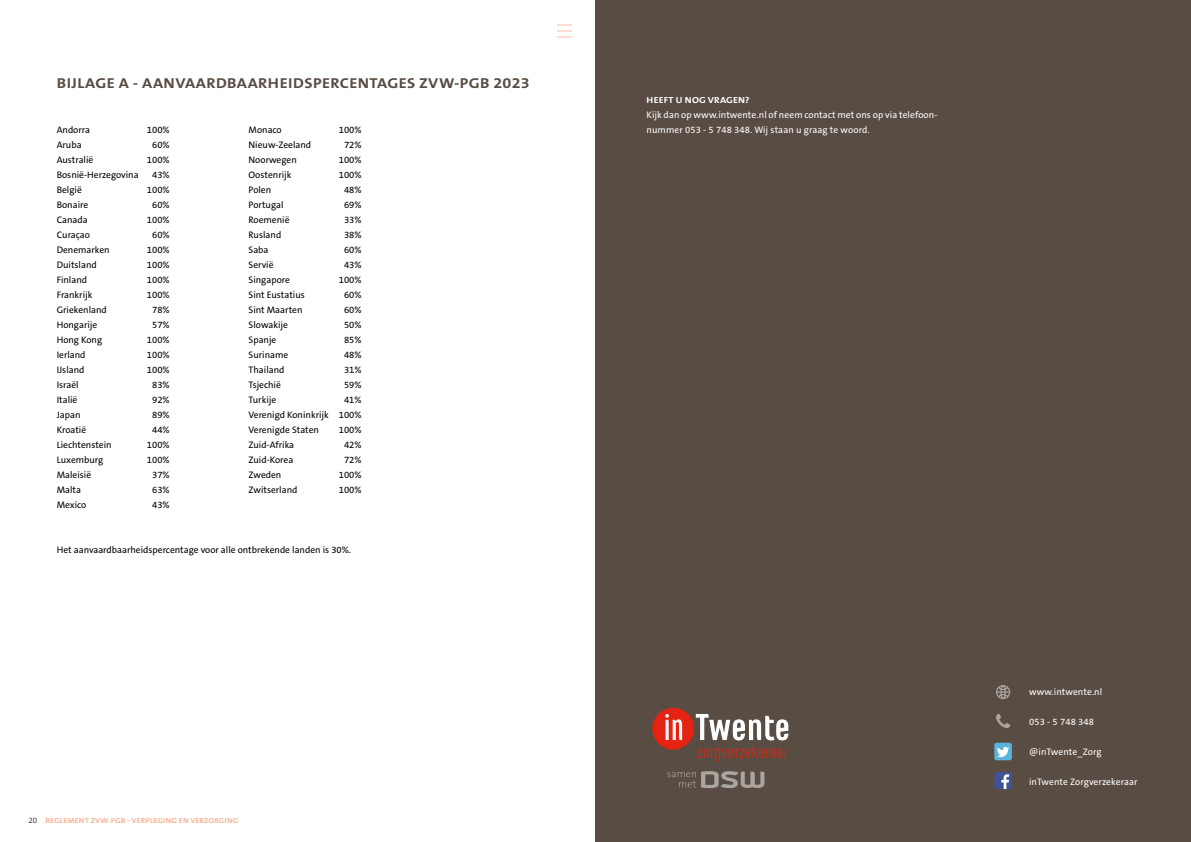
<style>
.page{position:relative;width:1191px;height:842px;background:#fff}
.page>*{position:absolute;margin:0;border:0;box-sizing:border-box;transform-origin:0 0}
.t1{font:700 14.4px "The Sans B W7";letter-spacing:.025em;color:#584c43;scale:1.13 1}
.t2{font:9.5px/15px "The Sans B W5 Plain";color:#000;text-align:justify}
.t3{font:9.5px/15px "The Sans B W5 Plain";letter-spacing:.01em;color:#fff}
.t4{font:700 8.8px "The Sans B W7";letter-spacing:.015em;color:#fff;scale:1.12 1}
.t5{font:700 7.2px "The Sans B W7";letter-spacing:.015em;color:#f7b396;scale:1.13 1}
.s1{font-family:"The Sans B W3";font-weight:300;font-size:8px;color:#000}
</style>
<div class="page">
<svg style="left:557px;top:24px;width:14px;height:14px"></svg>
<div style="left:595px;top:0;width:596px;height:842px;background:#584c43"></div>
<div style="left:652px;top:708px;width:42px;height:42px;background:#e42313;border-radius:50%"></div>
<svg style="left:665px;top:714px;width:17px;height:26px"></svg>
<svg style="left:696px;top:714px;width:92px;height:47px"></svg>
<svg style="left:667px;top:771px;width:97px;height:17px"></svg>
<div style="left:996px;top:685px;width:14px;height:14px;border:1px solid #fff;border-radius:50%"></div>
<div style="left:1000px;top:685px;width:5px;height:14px;border:1px solid #fff;border-radius:50%"></div>
<svg style="left:996px;top:686px;width:14px;height:12px"></svg>
<svg style="left:996px;top:714px;width:14px;height:14px"></svg>
<div style="left:994px;top:743px;width:18px;height:17px;background:#5ab4db;border-radius:2px"></div>
<svg style="left:997px;top:747px;width:12px;height:10px"></svg>
<svg style="left:994px;top:772px;width:18px;height:17px"></svg>
<h1 class="t1" style="left:57px;top:73px;width:420px">BIJLAGE A - AANVAARDBAARHEIDSPERCENTAGES ZVW-PGB 2023</h1>
<p class="t2" style="left:57px;top:122px;width:35px">Andorra</p>
<p class="t2" style="left:147px;top:122px;width:24px">100%</p>
<p class="t2" style="left:57px;top:137px;width:26px">Aruba</p>
<p class="t2" style="left:152px;top:137px;width:19px">60%</p>
<p class="t2" style="left:57px;top:152px;width:38px">Australië</p>
<p class="t2" style="left:147px;top:152px;width:24px">100%</p>
<p class="t2" style="left:57px;top:167px;width:84px">Bosnië-Herzegovina</p>
<p class="t2" style="left:152px;top:167px;width:19px">43%</p>
<p class="t2" style="left:57px;top:182px;width:27px">België</p>
<p class="t2" style="left:147px;top:182px;width:24px">100%</p>
<p class="t2" style="left:57px;top:197px;width:33px">Bonaire</p>
<p class="t2" style="left:152px;top:197px;width:19px">60%</p>
<p class="t2" style="left:57px;top:212px;width:33px">Canada</p>
<p class="t2" style="left:147px;top:212px;width:24px">100%</p>
<p class="t2" style="left:57px;top:227px;width:35px">Curaçao</p>
<p class="t2" style="left:152px;top:227px;width:19px">60%</p>
<p class="t2" style="left:57px;top:242px;width:55px">Denemarken</p>
<p class="t2" style="left:147px;top:242px;width:24px">100%</p>
<p class="t2" style="left:57px;top:257px;width:42px">Duitsland</p>
<p class="t2" style="left:147px;top:257px;width:24px">100%</p>
<p class="t2" style="left:57px;top:272px;width:32px">Finland</p>
<p class="t2" style="left:147px;top:272px;width:24px">100%</p>
<p class="t2" style="left:57px;top:287px;width:37px">Frankrijk</p>
<p class="t2" style="left:147px;top:287px;width:24px">100%</p>
<p class="t2" style="left:57px;top:302px;width:52px">Griekenland</p>
<p class="t2" style="left:152px;top:302px;width:19px">78%</p>
<p class="t2" style="left:57px;top:317px;width:42px">Hongarije</p>
<p class="t2" style="left:152px;top:317px;width:19px">57%</p>
<p class="t2" style="left:57px;top:332px;width:47px">Hong Kong</p>
<p class="t2" style="left:147px;top:332px;width:24px">100%</p>
<p class="t2" style="left:57px;top:347px;width:30px">Ierland</p>
<p class="t2" style="left:147px;top:347px;width:24px">100%</p>
<p class="t2" style="left:57px;top:362px;width:29px">IJsland</p>
<p class="t2" style="left:147px;top:362px;width:24px">100%</p>
<p class="t2" style="left:57px;top:377px;width:23px">Israël</p>
<p class="t2" style="left:152px;top:377px;width:19px">83%</p>
<p class="t2" style="left:57px;top:392px;width:22px">Italië</p>
<p class="t2" style="left:152px;top:392px;width:19px">92%</p>
<p class="t2" style="left:57px;top:407px;width:25px">Japan</p>
<p class="t2" style="left:152px;top:407px;width:19px">89%</p>
<p class="t2" style="left:57px;top:422px;width:31px">Kroatië</p>
<p class="t2" style="left:152px;top:422px;width:19px">44%</p>
<p class="t2" style="left:57px;top:437px;width:56px">Liechtenstein</p>
<p class="t2" style="left:147px;top:437px;width:24px">100%</p>
<p class="t2" style="left:57px;top:452px;width:48px">Luxemburg</p>
<p class="t2" style="left:147px;top:452px;width:24px">100%</p>
<p class="t2" style="left:57px;top:467px;width:36px">Maleisië</p>
<p class="t2" style="left:152px;top:467px;width:19px">37%</p>
<p class="t2" style="left:57px;top:482px;width:26px">Malta</p>
<p class="t2" style="left:152px;top:482px;width:19px">63%</p>
<p class="t2" style="left:57px;top:497px;width:31px">Mexico</p>
<p class="t2" style="left:152px;top:497px;width:19px">43%</p>
<p class="t2" style="left:249px;top:122px;width:35px">Monaco</p>
<p class="t2" style="left:339px;top:122px;width:24px">100%</p>
<p class="t2" style="left:249px;top:137px;width:64px">Nieuw-Zeeland</p>
<p class="t2" style="left:344px;top:137px;width:19px">72%</p>
<p class="t2" style="left:249px;top:152px;width:50px">Noorwegen</p>
<p class="t2" style="left:339px;top:152px;width:24px">100%</p>
<p class="t2" style="left:249px;top:167px;width:44px">Oostenrijk</p>
<p class="t2" style="left:339px;top:167px;width:24px">100%</p>
<p class="t2" style="left:249px;top:182px;width:24px">Polen</p>
<p class="t2" style="left:344px;top:182px;width:19px">48%</p>
<p class="t2" style="left:249px;top:197px;width:36px">Portugal</p>
<p class="t2" style="left:344px;top:197px;width:19px">69%</p>
<p class="t2" style="left:249px;top:212px;width:42px">Roemenië</p>
<p class="t2" style="left:344px;top:212px;width:19px">33%</p>
<p class="t2" style="left:249px;top:227px;width:34px">Rusland</p>
<p class="t2" style="left:344px;top:227px;width:19px">38%</p>
<p class="t2" style="left:249px;top:242px;width:21px">Saba</p>
<p class="t2" style="left:344px;top:242px;width:19px">60%</p>
<p class="t2" style="left:249px;top:257px;width:26px">Servië</p>
<p class="t2" style="left:344px;top:257px;width:19px">43%</p>
<p class="t2" style="left:249px;top:272px;width:43px">Singapore</p>
<p class="t2" style="left:339px;top:272px;width:24px">100%</p>
<p class="t2" style="left:249px;top:287px;width:58px">Sint Eustatius</p>
<p class="t2" style="left:344px;top:287px;width:19px">60%</p>
<p class="t2" style="left:249px;top:302px;width:55px">Sint Maarten</p>
<p class="t2" style="left:344px;top:302px;width:19px">60%</p>
<p class="t2" style="left:249px;top:317px;width:41px">Slowakije</p>
<p class="t2" style="left:344px;top:317px;width:19px">50%</p>
<p class="t2" style="left:249px;top:332px;width:29px">Spanje</p>
<p class="t2" style="left:344px;top:332px;width:19px">85%</p>
<p class="t2" style="left:249px;top:347px;width:41px">Suriname</p>
<p class="t2" style="left:344px;top:347px;width:19px">48%</p>
<p class="t2" style="left:249px;top:362px;width:37px">Thailand</p>
<p class="t2" style="left:344px;top:362px;width:19px">31%</p>
<p class="t2" style="left:249px;top:377px;width:34px">Tsjechië</p>
<p class="t2" style="left:344px;top:377px;width:19px">59%</p>
<p class="t2" style="left:249px;top:392px;width:29px">Turkije</p>
<p class="t2" style="left:249px;top:392px;width:115px;text-indent:95px">41% Verenigd Koninkrijk 100% Verenigde Staten</p>
<p class="t2" style="left:339px;top:422px;width:24px">100%</p>
<p class="t2" style="left:249px;top:437px;width:47px">Zuid-Afrika</p>
<p class="t2" style="left:344px;top:437px;width:19px">42%</p>
<p class="t2" style="left:249px;top:452px;width:46px">Zuid-Korea</p>
<p class="t2" style="left:344px;top:452px;width:19px">72%</p>
<p class="t2" style="left:249px;top:467px;width:34px">Zweden</p>
<p class="t2" style="left:339px;top:467px;width:24px">100%</p>
<p class="t2" style="left:249px;top:482px;width:50px">Zwitserland</p>
<p class="t2" style="left:339px;top:482px;width:24px">100%</p>
<p class="t2" style="left:57px;top:542px;width:296px">Het aanvaardbaarheidspercentage voor alle ontbrekende landen is 30%.</p>
<p class="t5" style="left:28px;top:815px;width:187px"><span class="s1">20</span> REGLEMENT ZVW-PGB - VERPLEGING EN VERZORGING</p>
<p class="t4" style="left:646px;top:94px;width:93px">HEEFT U NOG VRAGEN?</p>
<p class="t3" style="left:646px;top:107px;width:292px">Kijk dan op www.intwente.nl of neem contact met ons op via telefoon&shy;nummer 053 - 5 748 348. Wij staan u graag te woord.</p>
<p class="t3" style="left:1029px;top:685px;width:75px">www.intwente.nl</p>
<p class="t3" style="left:1029px;top:715px;width:66px">053 - 5 748 348</p>
<p class="t3" style="left:1029px;top:745px;width:74px">@inTwente_Zorg</p>
<p class="t3" style="left:1029px;top:775px;width:110px">inTwente Zorgverzekeraar</p>
</div>
